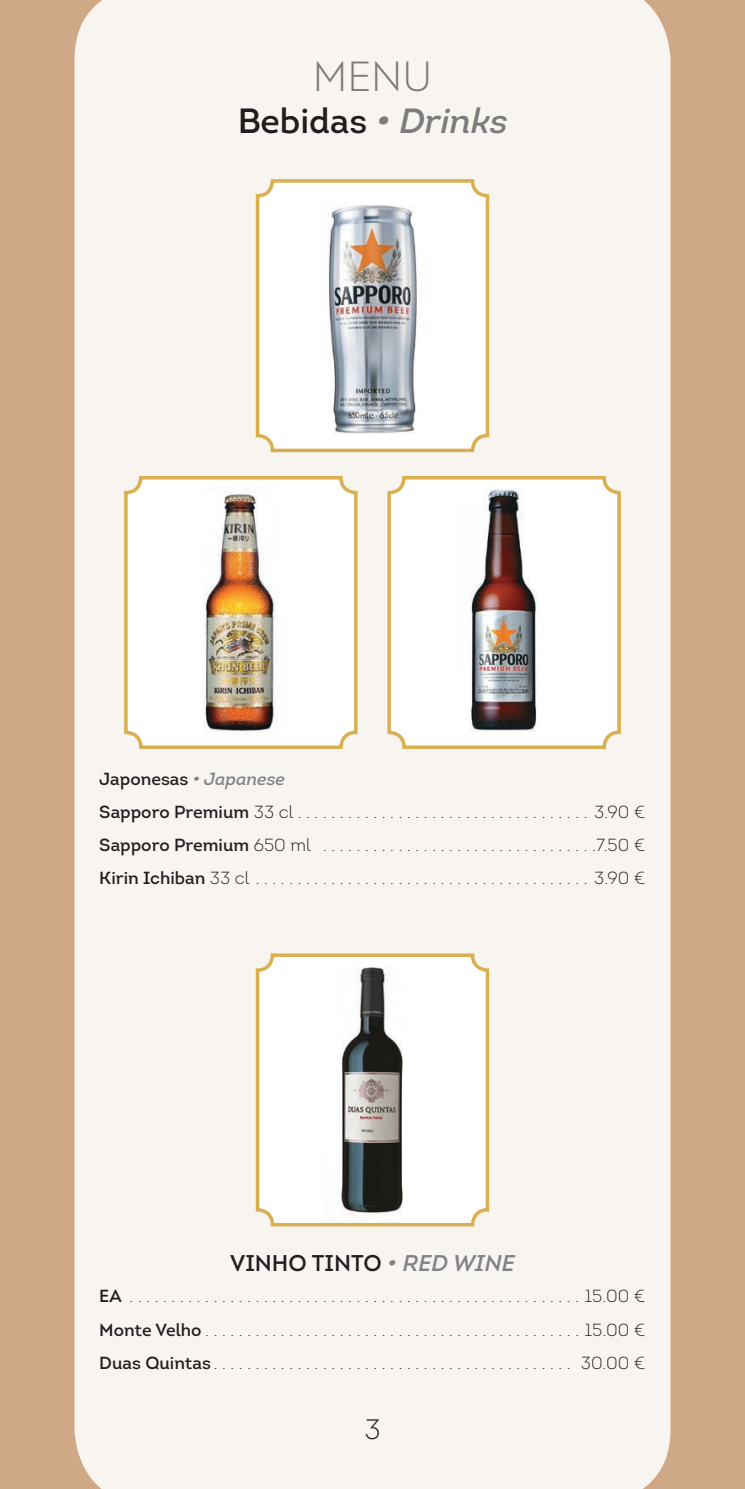
<style>
.page{position:relative;width:745px;height:1489px;background:#fff}
.page>*{position:absolute;margin:0;border:0;box-sizing:border-box;transform-origin:0 0}
.t1{font:300 42px "Intro";color:#808285}
.t2{font:500 35px "Intro";color:#231f20}
.t3{font:300 28px "Intro";color:#231f20}
.Tit_Bebidas{font:500 22.75px "Intro";color:#231f20}
.Bebidas{font:300 17.5px "Intro";color:#231f20}
.Bebidas-2{font:500 17.5px "Intro";color:#231f20}
.s1{font-style:italic;color:#808285}
.s2{font-weight:500}
</style>
<div class="page">
<div style="left:0;top:0;width:744px;height:1488px;background:#cfa887"></div>
<div style="left:74px;top:0;width:596px;height:1488px;background:#f8f4f0"></div>
<div style="left:257px;top:181px;width:230px;height:269px;background:#fff;border-radius:15px"></div>
<img style="left:328px;top:205px;width:89px;height:229px">
<div style="left:255px;top:179px;width:234px;height:273px;border:4px solid #daaf50;border-radius:15px"></div>
<div style="left:126px;top:477px;width:229px;height:270px;background:#fff;border-radius:15px"></div>
<img style="left:204px;top:492px;width:73px;height:241px">
<div style="left:124px;top:476px;width:233px;height:273px;border:4px solid #daaf50;border-radius:15px"></div>
<div style="left:257px;top:955px;width:230px;height:269px;background:#fff;border-radius:15px"></div>
<img style="left:341px;top:967px;width:62px;height:249px">
<div style="left:255px;top:953px;width:234px;height:273px;border:4px solid #daaf50;border-radius:15px"></div>
<div style="left:389px;top:477px;width:229px;height:270px;background:#fff;border-radius:15px"></div>
<img style="left:469px;top:489px;width:68px;height:243px">
<div style="left:387px;top:476px;width:233px;height:273px;border:4px solid #daaf50;border-radius:15px"></div>
<h1 class="t1" style="left:312px;top:50px;width:121px">MENU</h1>
<h2 class="t2" style="left:237px;top:99px;width:272px">Bebidas <span class="s1">• Drinks</span></h2>
<p class="Bebidas-2" style="left:99px;top:767px;width:187px">Japonesas <span class="s1">• Japanese</span></p>
<p class="Bebidas" style="left:99px;top:801px;width:547px"><span class="s2">Sapporo Premium</span> 33 cl . . . . . . . . . . . . . . . . . . . . . . . . . . . . . . . . . . . 3.90 €</p>
<p class="Bebidas" style="left:99px;top:834px;width:547px"><span class="s2">Sapporo Premium</span> 650 ml . . . . . . . . . . . . . . . . . . . . . . . . . . . . . . . . 7.50 €</p>
<p class="Bebidas" style="left:99px;top:867px;width:547px"><span class="s2">Kirin Ichiban</span> 33 cl . . . . . . . . . . . . . . . . . . . . . . . . . . . . . . . . . . . . . . . . 3.90 €</p>
<p class="Tit_Bebidas" style="left:230px;top:1248px;width:286px">VINHO TINTO <span class="s1">• RED WINE</span></p>
<p class="Bebidas" style="left:99px;top:1285px;width:547px"><span class="s2">EA</span> . . . . . . . . . . . . . . . . . . . . . . . . . . . . . . . . . . . . . . . . . . . . . . . . . . . . . . 15.00 €</p>
<p class="Bebidas" style="left:99px;top:1318px;width:547px"><span class="s2">Monte Velho</span> . . . . . . . . . . . . . . . . . . . . . . . . . . . . . . . . . . . . . . . . . . . . . 15.00 €</p>
<p class="Bebidas" style="left:99px;top:1351px;width:547px"><span class="s2">Duas Quintas</span> . . . . . . . . . . . . . . . . . . . . . . . . . . . . . . . . . . . . . . . . . . . 30.00 €</p>
<p class="t3" style="left:364px;top:1411px;width:18px">3</p>
</div>
